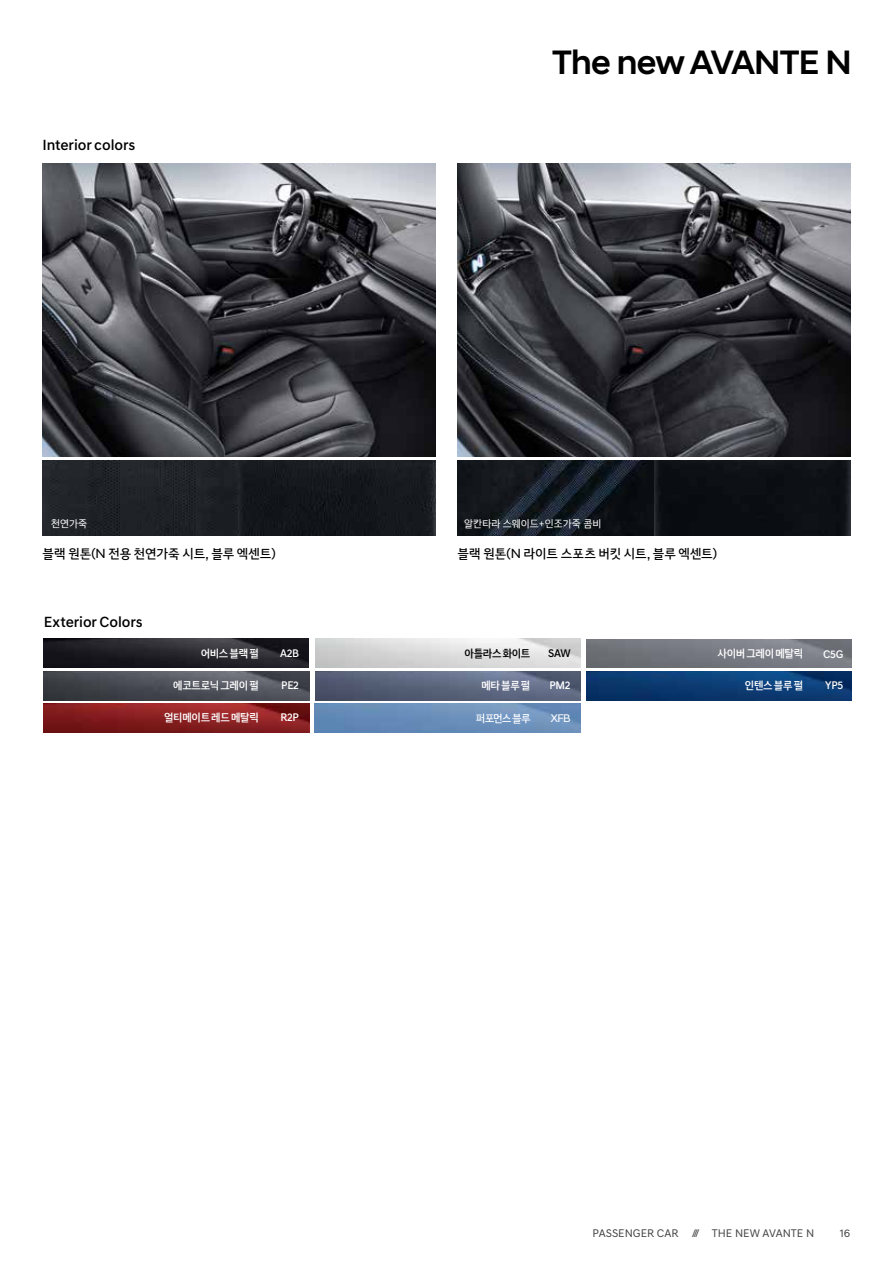
<style>
.page{position:relative;width:893px;height:1263px;background:#fff}
.page>*{position:absolute;margin:0;border:0;box-sizing:border-box;transform-origin:0 0}
.t1{font:500 34.5px "Hyundai Sans Head";letter-spacing:-.02em;color:#000}
.t2{font:15px "Hyundai Sans Text KROTF Medium";letter-spacing:-.005em;color:#000}
.t3{font:13.5px "Hyundai Sans Head KROTF Regular";letter-spacing:-.02em;color:#000}
.t4{font:11.25px "Hyundai Sans Text KROTF Medium";letter-spacing:-.03em;color:#fff}
.t5{font:11.25px "Hyundai Sans Text KROTF Regular";color:#404042}
.t6{font:11.25px "Hyundai Sans Text KROTF Medium";letter-spacing:-.03em;color:#000}
.t7{font:11.25px "Hyundai Sans Head KROTF Regular";letter-spacing:-.07em;color:#fff}
.t8{font:10.5px "Hyundai Sans Text KROTF Regular";color:#fff}
</style>
<div class="page">
<div style="left:43px;top:461px;width:196px;height:75px;background:#1f2227"></div>
<div style="left:239px;top:461px;width:196px;height:75px;background:#15181d"></div>
<img style="left:43px;top:163px;width:392px;height:293px">
<img style="left:457px;top:461px;width:197px;height:75px">
<div style="left:654px;top:461px;width:196px;height:75px;background:#0d1015"></div>
<img style="left:457px;top:163px;width:393px;height:293px">
<img style="left:44px;top:639px;width:265px;height:29px">
<img style="left:586px;top:639px;width:265px;height:29px">
<img style="left:44px;top:671px;width:265px;height:29px">
<img style="left:315px;top:671px;width:265px;height:29px">
<img style="left:44px;top:703px;width:266px;height:29px">
<img style="left:586px;top:671px;width:266px;height:29px">
<img style="left:315px;top:703px;width:266px;height:29px">
<h2 class="t2" style="left:43px;top:135px;width:94px">Interior colors</h2>
<h1 class="t1" style="left:552px;top:42px;width:301px">The new AVANTE N</h1>
<p class="t8" style="left:51px;top:517px;width:38px">천연가죽</p>
<p class="t8" style="left:464px;top:517px;width:139px">알칸타라 스웨이드+인조가죽 콤비</p>
<p class="t3" style="left:457px;top:545px;width:261px">블랙 원톤(N 라이트 스포츠 버킷 시트, 블루 엑센트)</p>
<p class="t3" style="left:43px;top:545px;width:235px">블랙 원톤(N 전용 천연가죽 시트, 블루 엑센트)</p>
<h2 class="t2" style="left:44px;top:613px;width:100px">Exterior Colors</h2>
<p class="t4" style="left:201px;top:646px;width:60px">어비스 블랙 펄</p>
<p class="t4" style="left:280px;top:646px;width:20px">A2B</p>
<p class="t6" style="left:465px;top:646px;width:67px">아틀라스 화이트</p>
<p class="t6" style="left:548px;top:646px;width:24px">SAW</p>
<p class="t4" style="left:717px;top:646px;width:87px">사이버 그레이 메탈릭</p>
<p class="t4" style="left:823px;top:647px;width:22px">C5G</p>
<p class="t4" style="left:173px;top:678px;width:87px">에코트로닉 그레이 펄</p>
<p class="t4" style="left:281px;top:678px;width:19px">PE2</p>
<p class="t4" style="left:481px;top:678px;width:51px">메타 블루 펄</p>
<p class="t4" style="left:550px;top:678px;width:23px">PM2</p>
<p class="t4" style="left:745px;top:678px;width:60px">인텐스 블루 펄</p>
<p class="t4" style="left:825px;top:678px;width:20px">YP5</p>
<p class="t4" style="left:164px;top:710px;width:96px">얼티메이트 레드 메탈릭</p>
<p class="t4" style="left:281px;top:710px;width:20px">R2P</p>
<p class="t7" style="left:476px;top:711px;width:56px">퍼포먼스 블루</p>
<p class="t7" style="left:551px;top:711px;width:21px">XFB</p>
<p class="t5" style="left:593px;top:1226px;width:223px">PASSENGER CAR /// THE NEW AVANTE N</p>
<p class="t5" style="left:840px;top:1226px;width:12px">16</p>
</div>
